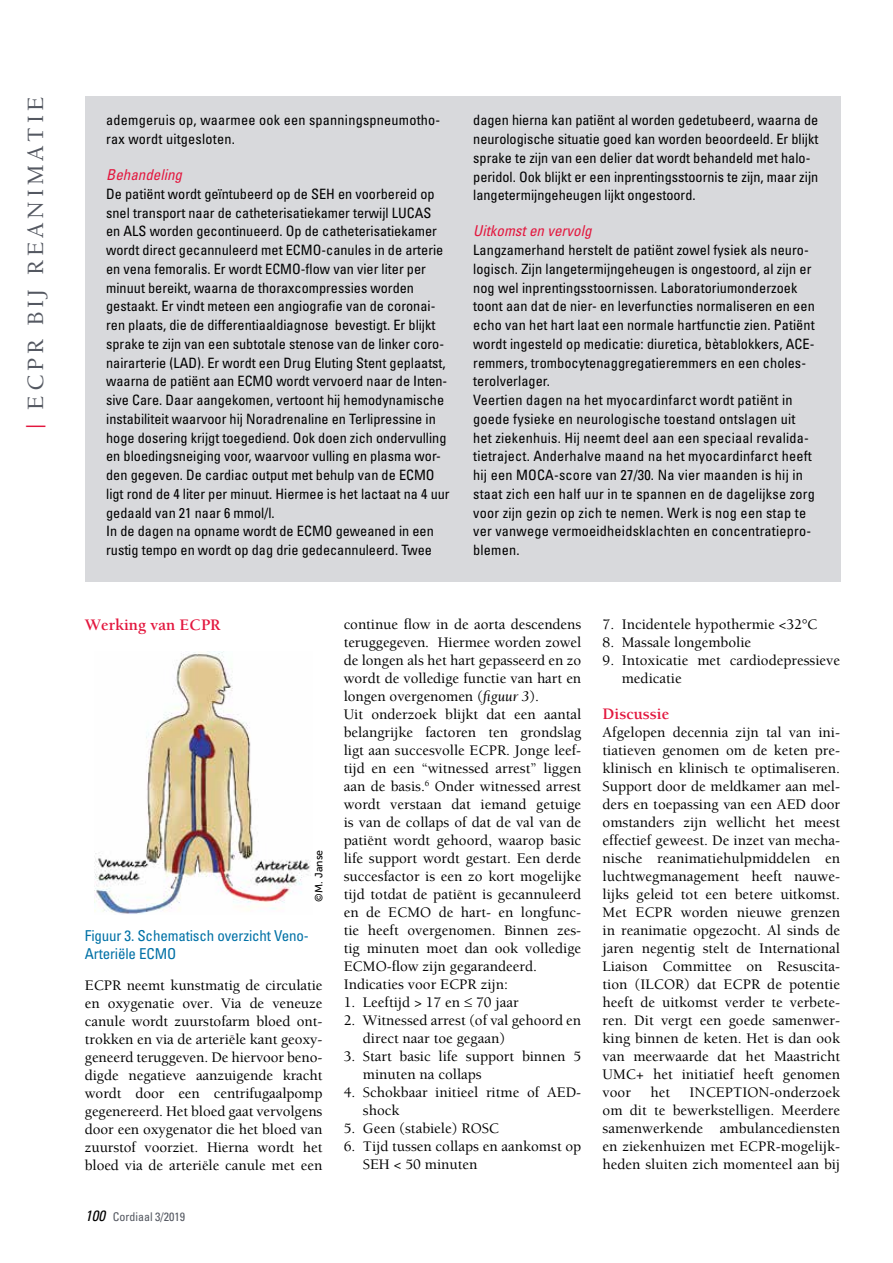
<style>
.page{position:relative;width:893px;height:1263px;background:#fff}
.page>*{position:absolute;margin:0;border:0;box-sizing:border-box;transform-origin:0 0}
.t1{font:500 24px "Berkeley";letter-spacing:.16em;color:#545861}
.t2{font:700 16.5px "Berkeley";color:#e3173e}
.t3{font:500 15px/18px "Berkeley";color:#000;text-align:justify}
.t4{font:condensed 15px/18px "Univers";letter-spacing:-.01em;color:#0071a6}
.t5{font:italic condensed 15px "Univers";color:#e3173e}
.t6{font:condensed 14.25px/18.8px "Univers";color:#000}
.t7{font:condensed 12px "Univers";color:#545861}
.t8{font:10.5px "Museo Sans 500";letter-spacing:.01em;color:#000}
.s1{color:#e3173e}
.s2{font-style:italic;font-size:15px;color:#000}
.s3{font-weight:400;font-style:italic}
</style>
<div class="page">
<img style="left:95px;top:652px;width:216px;height:262px">
<div style="left:85px;top:96px;width:755px;height:486px;background:#d8d9dc"></div>
<h1 class="t1" style="left:23px;top:429px;width:333px;rotate:-90deg"><span class="s1">|</span> ECPR bij r eanimatie</h1>
<p class="t6" style="left:106px;top:111px;width:336px">ademgeruis op, waarmee ook een spanningspneumotho&shy;rax wordt uitgesloten.</p>
<p class="t5" style="left:106px;top:165px;width:77px">Behandeling</p>
<p class="t6" style="left:106px;top:184px;width:214px">De patiënt wordt geïntubeerd op de SEH</p>
<p class="t6" style="left:106px;top:184px;width:330px;text-indent:232px">en voorbereid op snel transport naar de catheterisatiekamer terwijl LUCAS en ALS</p>
<p class="t6" style="left:106px;top:222px;width:345px;text-indent:44px">worden gecontinueerd. Op de catheterisatiekamer wordt direct gecannuleerd met ECMO-canules in de arterie en vena femoralis. Er wordt ECMO-flow van vier liter per minuut bereikt, waarna de thoraxcompressies worden gestaakt. Er vindt meteen een angiografie van de coronai&shy;ren plaats, die de differentiaaldiagnose bevestigt. Er blijkt sprake te zijn van een subtotale stenose van de linker coro&shy;nairarterie (LAD). Er wordt een Drug Eluting Stent geplaatst, waarna de patiënt aan ECMO wordt vervoerd naar de I nten&shy;sive Care. Daar aangekomen, vertoont hij hemodynamische instabiliteit waarvoor hij Noradrenaline en Terlipressine in hoge dosering krijgt toegediend. Ook doen zich ondervulling en bloedingsneiging voor, waarvoor vulling en plasma wor&shy;den gegeven. De cardiac output met behulp van de ECMO ligt rond de 4 liter per minuut. Hiermee is het lactaat na 4 uur gedaald van 21 naar 6 mmol/l.<br>In de dagen na opname wordt de ECMO geweaned in een rustig tempo en wordt op dag drie gedecannuleerd. Twee</p>
<p class="t6" style="left:473px;top:111px;width:347px">dagen hierna kan patiënt al worden gedetubeerd, waarna de neurologische situatie goed kan worden beoordeeld. Er blijkt sprake te zijn van een delier dat wordt behandeld met halo&shy;peridol. Ook blijkt er een inprentingsstoornis te zijn, maar zijn langetermijngeheugen lijkt ongestoord.</p>
<p class="t5" style="left:473px;top:221px;width:120px">Uitkomst en vervolg</p>
<p class="t6" style="left:473px;top:240px;width:343px">Langzamerhand herstelt de patiënt zowel fysiek als neuro&shy;logisch. Zijn langetermijngeheugen is ongestoord, al zijn er nog wel inprentingsstoornissen. Laboratoriumonderzoek toont aan dat de nier- en leverfuncties normaliseren en een echo van het hart laat een normale hartfunctie zien. Patiënt wordt ingesteld op medicatie: diuretica, bètablokkers, ACE&shy;remmers, trombocytenaggregatieremmers en een choles&shy;terolverlager.<br>Veertien dagen na het myocardinfarct wordt patiënt in goede fysieke en neurologische toestand ontslagen uit het ziekenhuis. Hij neemt deel aan een speciaal revalida&shy;tietraject. Anderhalve maand na het myocardinfarct heeft hij een MOCA-score van 27/30. Na vier maanden is hij in staat zich een half uur in te spannen en de dagelijkse zorg voor zijn gezin op zich te nemen. Werk is nog een stap te ver vanwege vermoeidheidsklachten en concentratiepro&shy;blemen.</p>
<p class="t2" style="left:85px;top:616px;width:137px">Werking van ECPR</p>
<p class="t8" style="left:313px;top:902px;width:53px;rotate:-90deg">©M. Janse</p>
<p class="t4" style="left:85px;top:927px;width:225px">Figuur 3. Schematisch overzicht Veno-<br>Arteriële ECMO</p>
<p class="t3" style="left:85px;top:977px;width:239px">ECPR neemt kunstmatig de circulatie en oxygenatie over. Via de veneuze canule wordt zuurstofarm bloed ont&shy;trokken en via de arteriële kant geoxy&shy;geneerd teruggeven. De hiervoor beno&shy;digde negatieve aanzuigende kracht wordt door een centrifugaalpomp gegenereerd. Het bloed gaat vervolgens door een oxygenator die het bloed van zuurstof voorziet. Hierna wordt het bloed via de arteriële canule met een</p>
<p class="t7" style="left:85px;top:1209px;width:102px"><span class="s2">100</span> Cordiaal 3/2019</p>
<p class="t3" style="left:344px;top:616px;width:239px;text-align:left">continue flow in de aorta descendens teruggegeven. Hiermee worden zowel de longen als het hart gepasseerd en zo wordt de volledige functie van hart en longen overgenomen (<span class="s3">figuur 3</span>).<br>Uit onderzoek blijkt dat een aantal belangrijke factoren ten grondslag ligt aan succesvolle ECPR. Jonge leef&shy;tijd en een “witnessed arrest” liggen aan de basis.<sup>6</sup> Onder witnessed arrest wordt verstaan dat iemand getuige is van de collaps of dat de val van de patiënt wordt gehoord, waarop basic life support wordt gestart. Een derde succesfactor is een zo kort mogelijke tijd totdat de patiënt is gecannuleerd en de ECMO de hart- en longfunc&shy;tie heeft overgenomen. Binnen zes&shy;tig minuten moet dan ook volledige ECMO-flow zijn gegarandeerd.<br>Indicaties voor ECPR zijn:</p>
<p class="t3" style="left:344px;top:994px;width:176px">1. Leeftijd &gt; 17 en ≤ 70 jaar</p>
<p class="t3" style="left:363px;top:1012px;width:220px;text-indent:-19px">2. Witnessed arrest (of val gehoord en direct naar toe gegaan)</p>
<p class="t3" style="left:363px;top:1048px;width:220px;text-indent:-19px">3. Start basic life support binnen 5 minuten na collaps</p>
<p class="t3" style="left:344px;top:1084px;width:214px">4. Schokbaar initieel ritme of AED</p>
<p class="t3" style="left:576px;top:1084px;width:6px">-</p>
<p class="t3" style="left:363px;top:1102px;width:38px">shock</p>
<p class="t3" style="left:344px;top:1120px;width:155px">5. Geen (stabiele) ROSC</p>
<p class="t3" style="left:363px;top:1138px;width:220px;text-indent:-19px">6. Tijd tussen collaps en aankomst op<br>SEH &lt; 50 minuten</p>
<p class="t3" style="left:603px;top:616px;width:215px">7. Incidentele hypothermie &lt;32°C</p>
<p class="t3" style="left:603px;top:634px;width:150px">8. Massale longembolie</p>
<p class="t3" style="left:622px;top:652px;width:220px;text-indent:-19px">9. Intoxicatie met cardiodepressieve medicatie</p>
<p class="t2" style="left:603px;top:705px;width:68px">Discussie</p>
<p class="t3" style="left:603px;top:724px;width:239px">Afgelopen decennia zijn tal van ini&shy;tiatieven genomen om de keten pre&shy;klinisch en klinisch te optimaliseren.<br>Support door de meldkamer aan mel&shy;ders en toepassing van een AED</p>
<p class="t3" style="left:603px;top:796px;width:239px;text-indent:208px">door omstanders zijn wellicht het meest effectief geweest. De inzet van mecha&shy;nische reanimatiehulpmiddelen en luchtwegmanagement heeft nauwe&shy;lijks geleid tot een betere uitkomst.<br>Met ECPR worden nieuwe grenzen in reanimatie opgezocht. Al sinds de jaren negentig stelt de International Liaison Committee on Resuscita&shy;tion (ILCO</p>
<p class="t3" style="left:603px;top:976px;width:239px;text-indent:73px">R) dat ECPR de potentie heeft de uitkomst verder te verbete&shy;ren. Dit vergt een goede samenwer&shy;king binnen de keten. Het is dan ook van meerwaarde dat het Maastricht UMC+ het initiatief heeft genomen voor</p>
<p class="t3" style="left:603px;top:1084px;width:239px;text-indent:167px">-onderzoek om dit te bewerkstelligen. Meerdere samenwerkende ambulancediensten en ziekenhuizen met ECPR-mogelijk&shy;heden sluiten zich momenteel aan bij</p>
<p class="t3" style="left:650px;top:1084px;width:21px">het</p>
<p class="t3" style="left:690px;top:1084px;width:10px">INCE</p>
<p class="t3" style="left:725px;top:1084px;width:19px">PTION</p>
</div>
